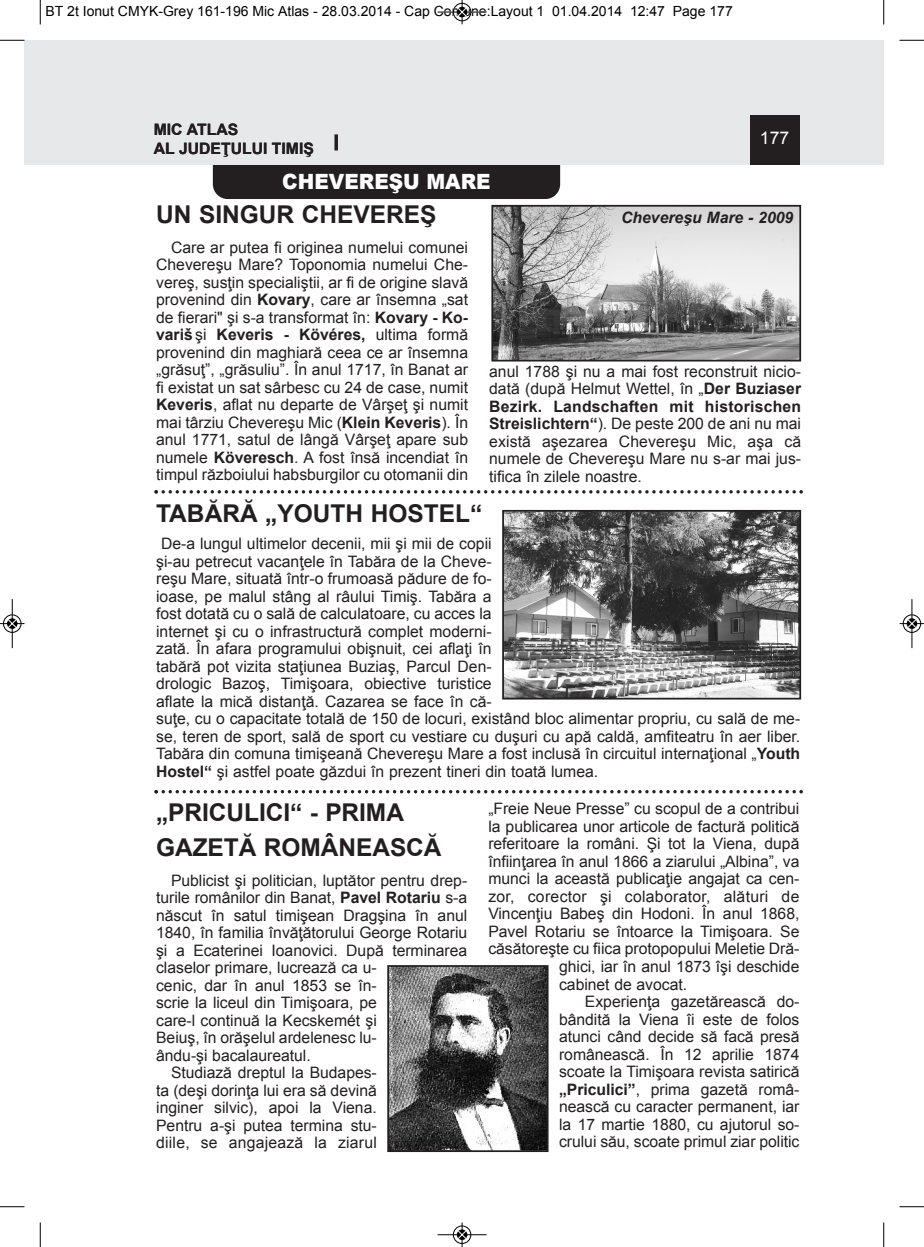
<style>
.page{position:relative;width:924px;height:1247px;background:#fff}
.page>*{position:absolute;margin:0;border:0;box-sizing:border-box;transform-origin:0 0}
.t1{font:700 24.5px/35px "Arial";letter-spacing:-.005em;color:#231f20}
.t2{font:900 21px "Arial";color:#fff;scale:.95 1}
.t3{font:17.5px "Arial";color:#fff}
.t4{font:15.75px/17.5px "Arial";letter-spacing:-.005em;color:#231f20;text-align:justify}
.t5{font:15.75px "Arial";letter-spacing:.02em;color:#231f20}
.t6{font:15.75px "Arial";letter-spacing:.015em;color:#231f20}
.t7{font:700 15.75px/18.9px "Arial";color:#231f20}
.t8{font:italic 700 15.75px "Arial";color:#231f20}
.t9{font:14px "Arial";color:#000}
.s1{font-weight:700}
</style>
<div class="page">
<div style="left:213px;top:136px;width:347px;height:63px;background:#231f20;border-radius:15px"></div>
<div style="left:40px;top:40px;width:844px;height:124px;background:#e7e8e9"></div>
<div style="left:750px;top:115px;width:49px;height:49px;background:#231f20"></div>
<div style="left:24px;top:40px;width:16px;height:124px;background:#e7e8e9"></div>
<svg style="left:334px;top:134px;width:4px;height:16px"></svg>
<img style="left:494px;top:208px;width:304px;height:150px">
<div style="left:491px;top:205px;width:310px;height:156px;border:2px solid #231f20"></div>
<img style="left:505px;top:513px;width:293px;height:183px">
<div style="left:502px;top:510px;width:299px;height:189px;border:2px solid #231f20"></div>
<svg style="left:154px;top:490px;width:649px;height:3px"></svg>
<svg style="left:154px;top:790px;width:649px;height:3px"></svg>
<img style="left:390px;top:968px;width:155px;height:180px">
<div style="left:387px;top:965px;width:161px;height:186px;border:2px solid #231f20"></div>
<svg style="left:40px;top:0;width:1px;height:24px"></svg>
<svg style="left:0;top:40px;width:24px;height:1px"></svg>
<svg style="left:883px;top:0;width:1px;height:24px"></svg>
<svg style="left:899px;top:40px;width:25px;height:1px"></svg>
<svg style="left:40px;top:1222px;width:1px;height:24px"></svg>
<svg style="left:0;top:1206px;width:24px;height:1px"></svg>
<svg style="left:883px;top:1222px;width:1px;height:24px"></svg>
<svg style="left:899px;top:1206px;width:25px;height:1px"></svg>
<hr style="left:438px;top:12px;width:48px;height:1px;background:#000">
<div style="left:453px;top:3px;width:18px;height:18px;border:1px solid #000;border-radius:50%"></div>
<svg style="left:458px;top:0;width:8px;height:24px"></svg>
<hr style="left:438px;top:1234px;width:48px;height:1px;background:#000">
<div style="left:453px;top:1225px;width:18px;height:18px;border:1px solid #000;border-radius:50%"></div>
<svg style="left:458px;top:1222px;width:8px;height:24px"></svg>
<div style="left:3px;top:614px;width:19px;height:19px;border:1px solid #fff;border-radius:50%"></div>
<hr style="left:12px;top:599px;width:1px;height:49px;background:#000">
<div style="left:3px;top:614px;width:18px;height:18px;border:1px solid #000;border-radius:50%"></div>
<svg style="left:0;top:619px;width:24px;height:9px"></svg>
<div style="left:902px;top:614px;width:19px;height:19px;border:1px solid #fff;border-radius:50%"></div>
<hr style="left:911px;top:599px;width:1px;height:49px;background:#000">
<div style="left:903px;top:614px;width:18px;height:18px;border:1px solid #000;border-radius:50%"></div>
<svg style="left:900px;top:619px;width:24px;height:9px"></svg>
<p class="t9" style="left:46px;top:3px;width:689px">BT 2t Ionut CMYK-Grey 161-196 Mic Atlas - 28.03.2014 - Cap Comune:Layout 1 01.04.2014 12:47 Page 177</p>
<p class="t7" style="left:154px;top:120px;width:162px">MIC ATLAS<br>AL JUDEŢULUI TIMIŞ</p>
<h2 class="t2" style="left:282px;top:166px;width:221px">CHEVEREŞU MARE</h2>
<p class="t3" style="left:760px;top:128px;width:31px">177</p>
<h1 class="t1" style="left:156px;top:197px;width:282px">UN SINGUR CHEVEREŞ</h1>
<p class="t4" style="left:156px;top:238px;width:313px;text-indent:15px">Care ar putea fi originea numelui comunei Chevereşu Mare? Toponomia numelui Che&shy;vereş, susţin specialiştii, ar fi de origine slavă provenind din <span class="s1">Kovary</span>, care ar însemna „sat de fierari" şi s-a transformat în: <span class="s1">Kovary - Ko&shy;variš</span> şi <span class="s1">Keveris - Kövéres,</span> ultima formă provenind din maghiară ceea ce ar însemna „grăsuţ”, „grăsuliu”. În anul 1717, în Banat ar fi existat un sat sârbesc cu 24 de case, numit <span class="s1">Keveris</span>, aflat nu departe de Vârşeţ şi numit mai târziu Chevereşu Mic (<span class="s1">Klein Keveris</span>). În anul 1771, satul de lângă Vârşeţ apare sub numele <span class="s1">Köveresch</span>. A fost însă incendiat în timpul războiului habsburgilor cu otomanii din</p>
<p class="t8" style="left:621px;top:209px;width:174px">Chevereşu Mare - 2009</p>
<p class="t4" style="left:489px;top:362px;width:313px">anul 1788 şi nu a mai fost reconstruit nicio&shy;dată (după Helmut Wettel, în „<span class="s1">Der Buziaser Bezirk. Landschaften mit historischen Streislichtern“</span>). De peste 200 de ani nu mai există aşezarea Chevereşu Mic, aşa că numele de Chevereşu Mare nu s-ar mai jus&shy;tifica în zilele noastre.</p>
<h1 class="t1" style="left:156px;top:495px;width:328px">TABĂRĂ „YOUTH HOSTEL“</h1>
<p class="t4" style="left:156px;top:535px;width:646px;text-align:left;text-indent:5px">De-a lungul ultimelor decenii, mii şi mii de copii<br>şi-au petrecut vacanţele în Tabăra de la Cheve-<br>reşu Mare, situată într-o frumoasă pădure de fo-<br>ioase, pe malul stâng al râului Timiş. Tabăra a<br>fost dotată cu o sală de calculatoare, cu acces la<br>internet şi cu o infrastructură complet moderni-<br>zată. În afara programului obişnuit, cei aflaţi în<br>tabără pot vizita staţiunea Buziaş, Parcul Den-<br>drologic Bazoş, Timişoara, obiective turistice<br>aflate la mică distanţă. Cazarea se face în că-<br>suţe, cu o capacitate totală de 150 de locuri, existând bloc alimentar propriu, cu sală de me&shy;se, teren de sport, sală de sport cu vestiare cu duşuri cu apă caldă, amfiteatru în aer liber.<br>Tabăra din comuna timişeană Chevereşu Mare a fost inclusă în circuitul internaţional „<span class="s1">Youth Hostel“</span> şi astfel poate găzdui în prezent tineri din toată lumea.</p>
<h1 class="t1" style="left:156px;top:794px;width:287px">„PRICULICI“ - PRIMA<br>GAZETĂ ROMÂNEASCĂ</h1>
<p class="t4" style="left:171px;top:871px;width:298px">Publicist şi politician, luptător pentru drep-</p>
<p class="t4" style="left:156px;top:888px;width:313px">turile românilor din Banat, <span class="s1">Pavel Rotariu</span> s-a</p>
<p class="t4" style="left:156px;top:906px;width:313px">născut în satul timişean Dragşina în anul</p>
<p class="t4" style="left:156px;top:923px;width:313px">1840, în familia învăţătorului George Rotariu</p>
<p class="t4" style="left:156px;top:941px;width:313px">şi a Ecaterinei Ioanovici. După terminarea</p>
<p class="t4" style="left:156px;top:958px;width:222px">claselor primare, lucrează ca u-</p>
<p class="t4" style="left:156px;top:976px;width:222px">cenic, dar în anul 1853 se în-</p>
<p class="t4" style="left:156px;top:993px;width:222px">scrie la liceul din Timişoara, pe</p>
<p class="t4" style="left:156px;top:1011px;width:222px">care-l continuă la Kecskemét şi</p>
<p class="t4" style="left:156px;top:1028px;width:222px">Beiuş, în orăşelul ardelenesc lu-</p>
<p class="t4" style="left:156px;top:1046px;width:156px">ându-şi bacalaureatul.</p>
<p class="t4" style="left:171px;top:1063px;width:207px">Studiază dreptul la Budapes-</p>
<p class="t4" style="left:156px;top:1081px;width:222px">ta (deşi dorinţa lui era să devină</p>
<p class="t4" style="left:156px;top:1098px;width:222px">inginer silvic), apoi la Viena.</p>
<p class="t4" style="left:156px;top:1116px;width:222px">Pentru a-şi putea termina stu-</p>
<p class="t6" style="left:156px;top:1133px;width:222px">diile, se angajează la ziarul</p>
<p class="t4" style="left:488px;top:800px;width:313px">„Freie Neue Presse” cu scopul de a contribui</p>
<p class="t4" style="left:488px;top:817px;width:313px">la publicarea unor articole de factură politică</p>
<p class="t4" style="left:488px;top:835px;width:313px">referitoare la români. Şi tot la Viena, după</p>
<p class="t4" style="left:488px;top:852px;width:313px">înfiinţarea în anul 1866 a ziarului „Albina”, va</p>
<p class="t4" style="left:488px;top:870px;width:313px">munci la această publicaţie angajat ca cen-</p>
<p class="t5" style="left:488px;top:887px;width:313px">zor, corector şi colaborator, alături de</p>
<p class="t4" style="left:488px;top:905px;width:313px">Vincenţiu Babeş din Hodoni. În anul 1868,</p>
<p class="t4" style="left:488px;top:922px;width:313px">Pavel Rotariu se întoarce la Timişoara. Se</p>
<p class="t4" style="left:488px;top:940px;width:313px">căsătoreşte cu fiica protopopului Meletie Dră-</p>
<p class="t4" style="left:559px;top:957px;width:242px">ghici, iar în anul 1873 îşi deschide</p>
<p class="t4" style="left:559px;top:975px;width:129px">cabinet de avocat.</p>
<p class="t4" style="left:585px;top:992px;width:216px">Experienţa gazetărească do-</p>
<p class="t4" style="left:559px;top:1010px;width:242px">bândită la Viena îi este de folos</p>
<p class="t4" style="left:559px;top:1027px;width:242px">atunci când decide să facă presă</p>
<p class="t4" style="left:559px;top:1045px;width:242px">românească. În 12 aprilie 1874</p>
<p class="t4" style="left:559px;top:1062px;width:242px">scoate la Timişoara revista satirică</p>
<p class="t4" style="left:559px;top:1080px;width:242px"><span class="s1">„Priculici”</span>, prima gazetă româ-</p>
<p class="t4" style="left:559px;top:1097px;width:242px">nească cu caracter permanent, iar</p>
<p class="t4" style="left:559px;top:1115px;width:242px">la 17 martie 1880, cu ajutorul so-</p>
<p class="t4" style="left:559px;top:1132px;width:242px">crului său, scoate primul ziar politic</p>
</div>
